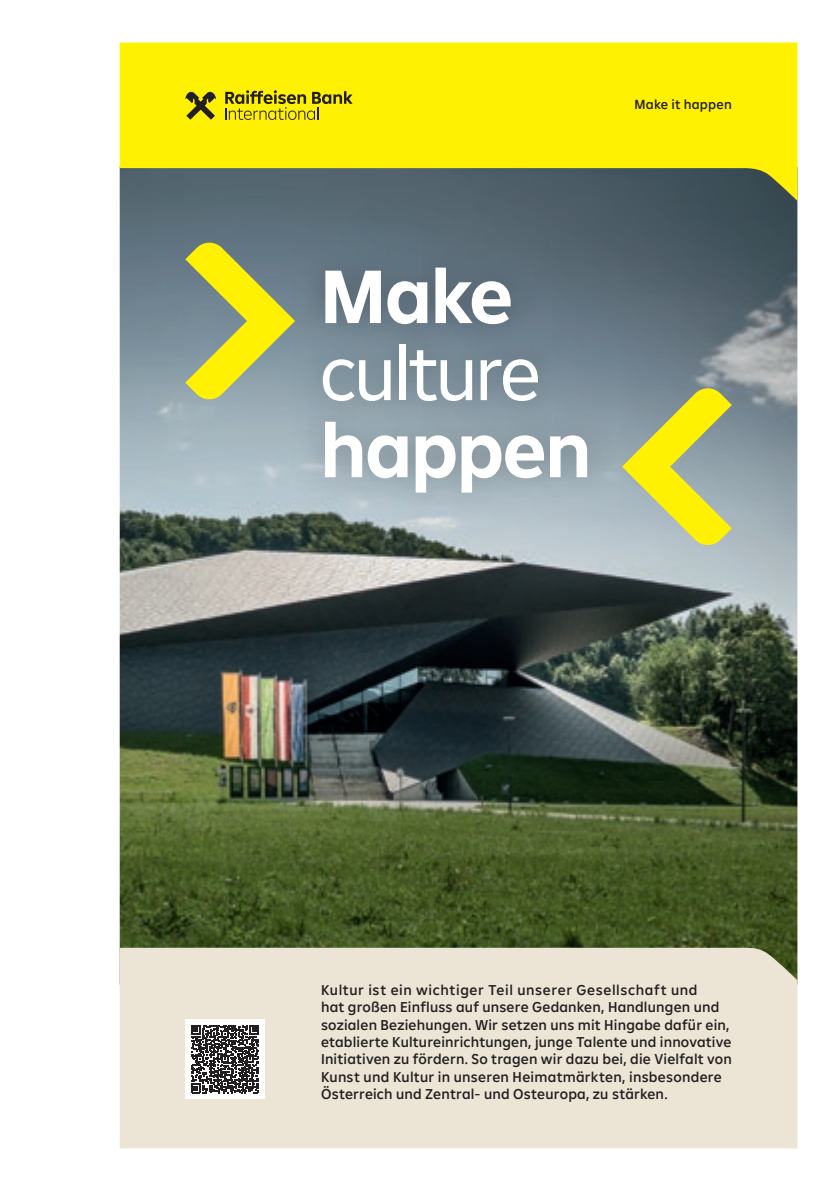
<style>
.page{position:relative;width:840px;height:1191px;background:#fff}
.page>*{position:absolute;margin:0;border:0;box-sizing:border-box;transform-origin:0 0}
.t1{font:700 77px "Amalia";letter-spacing:-.025em;color:#fff}
.t2{font:77px "Amalia";letter-spacing:-.04em;color:#fff}
.t3{font:500 14.4px/17.4px "Amalia";letter-spacing:.015em;color:#231f20}
.t4{font:500 13.4px "Amalia";letter-spacing:.015em;color:#231f20}
</style>
<div class="page">
<img style="left:120px;top:201px;width:677px;height:746px">
<div style="left:120px;top:947px;width:677px;height:201px;background:#ece5d6"></div>
<img style="left:291px;top:236px;width:327px;height:287px">
<svg style="left:185px;top:241px;width:110px;height:160px;background:#adb35c"></svg>
<svg style="left:621px;top:386px;width:110px;height:161px;background:#bec36b"></svg>
<svg style="left:120px;top:43px;width:677px;height:158px;background:#d9d116"></svg>
<svg style="left:185px;top:91px;width:31px;height:29px"></svg>
<svg style="left:225px;top:90px;width:127px;height:30px;background:#c3b709"></svg>
<div style="left:185px;top:1019px;width:79px;height:79px;background:#fff"></div>
<svg style="left:191px;top:1025px;width:68px;height:68px"></svg>
<p class="t4" style="left:634px;top:96px;width:99px">Make it happen</p>
<h1 class="t1" style="left:319px;top:245px;width:195px">Make</h1>
<h1 class="t2" style="left:319px;top:323px;width:222px">culture</h1>
<h1 class="t1" style="left:319px;top:399px;width:273px">happen</h1>
<p class="t3" style="left:321px;top:980px;width:412px">Kultur ist ein wichtiger Teil unserer Gesellschaft und<br>hat großen Einfluss auf unsere Gedanken, Handlungen und sozialen Beziehungen. Wir setzen uns mit Hingabe dafür ein, etablierte Kultur einrichtungen, junge Talente und innovative Initiativen zu fördern. So tragen wir dazu bei, die Vielfalt von Kunst und Kultur in unseren Heimatmärkten, insbesondere Österreich und Zentral- und Osteuropa, zu stärken.</p>
</div>
